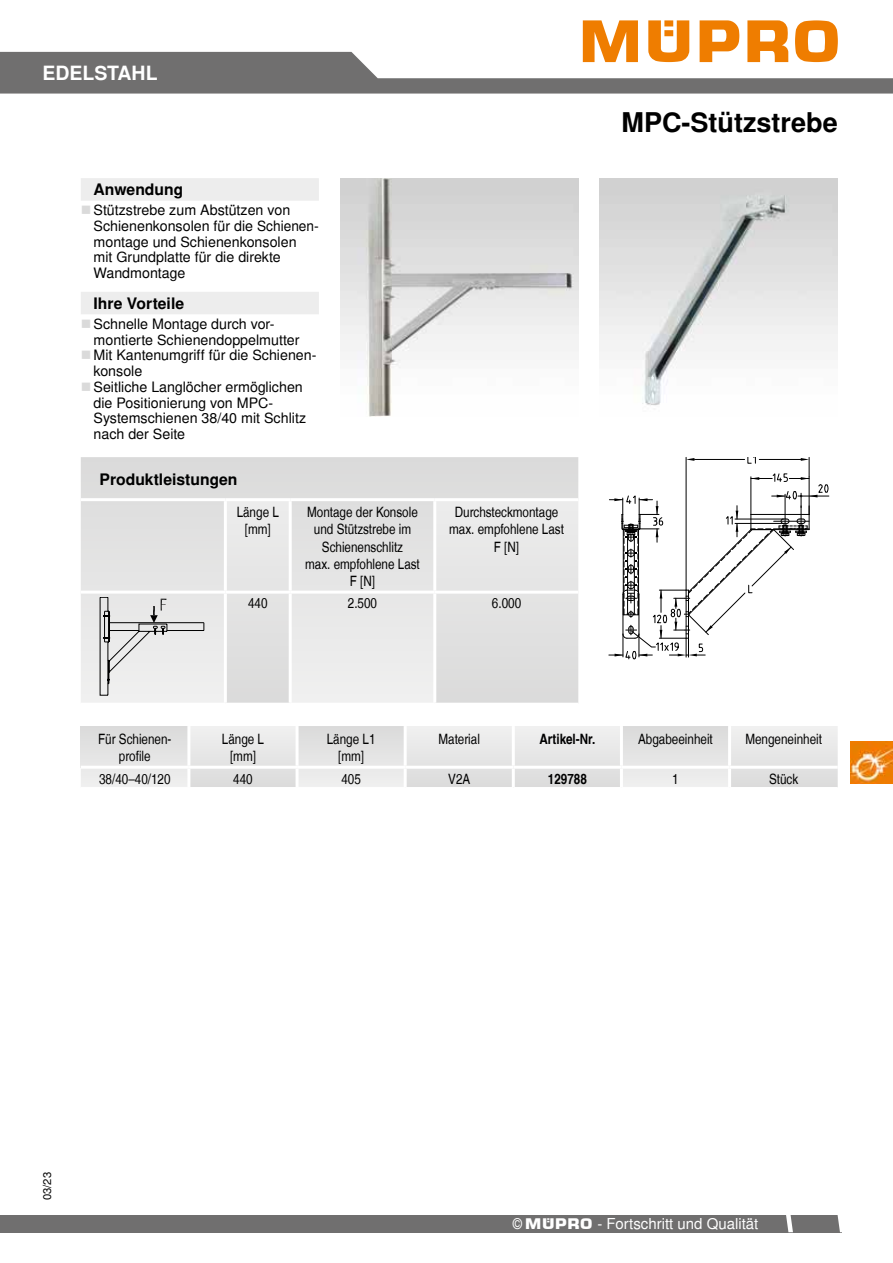
<style>
.page{position:relative;width:893px;height:1263px;background:#fff}
.page>*{position:absolute;margin:0;border:0;box-sizing:border-box;transform-origin:0 0}
.t1{font:700 27px "MUEPRO";color:#000}
.t2{font:700 19.5px "MUEPRO";color:#fff}
.t3{font:700 15.75px "MUEPRO";color:#000}
.t4{font:15px "MUEPRO";color:#fff}
.t5{font:14.25px/15.8px "MUEPRO";color:#000}
.t6{font:condensed 14.25px/17.1px "MUEPRO";color:#000;text-align:center}
.t7{font:700 condensed 14.25px "MUEPRO";color:#000}
.t8{font:11.25px "MUEPRO";color:#000}
.s1{font-stretch:condensed}
.s2{font-family:"MPR"}
</style>
<div class="page">
<img style="left:850px;top:741px;width:43px;height:43px">
<img style="left:600px;top:179px;width:238px;height:227px">
<img style="left:340px;top:179px;width:238px;height:238px">
<svg style="left:609px;top:457px;width:220px;height:203px"></svg>
<div style="left:81px;top:457px;width:497px;height:41px;background:#dcdcdc"></div>
<svg style="left:436px;top:501px;width:142px;height:202px;background:#e3e3e3"></svg>
<svg style="left:81px;top:501px;width:352px;height:202px;background:#e5e5e5"></svg>
<hr style="left:224px;top:501px;width:3px;height:90px;background:#fff">
<hr style="left:289px;top:501px;width:3px;height:90px;background:#fff">
<hr style="left:224px;top:594px;width:3px;height:109px;background:#fff">
<hr style="left:289px;top:594px;width:3px;height:109px;background:#fff">
<hr style="left:81px;top:591px;width:144px;height:3px;background:#fff">
<hr style="left:225px;top:591px;width:65px;height:3px;background:#fff">
<hr style="left:290px;top:591px;width:145px;height:3px;background:#fff">
<hr style="left:435px;top:591px;width:143px;height:3px;background:#fff">
<svg style="left:100px;top:597px;width:104px;height:98px;background:#d9d9d9"></svg>
<div style="left:81px;top:178px;width:238px;height:23px;background:#ededed"></div>
<div style="left:81px;top:292px;width:238px;height:22px;background:#ededed"></div>
<svg style="left:81px;top:726px;width:757px;height:61px;background:#e5e5e5"></svg>
<hr style="left:187px;top:726px;width:3px;height:40px;background:#fff">
<hr style="left:296px;top:726px;width:3px;height:40px;background:#fff">
<hr style="left:404px;top:726px;width:3px;height:40px;background:#fff">
<hr style="left:512px;top:726px;width:3px;height:40px;background:#fff">
<hr style="left:620px;top:726px;width:3px;height:40px;background:#fff">
<hr style="left:728px;top:726px;width:3px;height:40px;background:#fff">
<hr style="left:187px;top:769px;width:3px;height:18px;background:#fff">
<hr style="left:296px;top:769px;width:3px;height:18px;background:#fff">
<hr style="left:404px;top:769px;width:3px;height:18px;background:#fff">
<hr style="left:512px;top:769px;width:3px;height:18px;background:#fff">
<hr style="left:620px;top:769px;width:3px;height:18px;background:#fff">
<hr style="left:728px;top:769px;width:3px;height:18px;background:#fff">
<hr style="left:81px;top:766px;width:108px;height:3px;background:#fff">
<hr style="left:189px;top:766px;width:108px;height:3px;background:#fff">
<hr style="left:297px;top:766px;width:108px;height:3px;background:#fff">
<hr style="left:405px;top:766px;width:108px;height:3px;background:#fff">
<hr style="left:513px;top:766px;width:108px;height:3px;background:#fff">
<hr style="left:621px;top:766px;width:109px;height:3px;background:#fff">
<hr style="left:730px;top:766px;width:108px;height:3px;background:#fff">
<svg style="left:0;top:20px;width:893px;height:74px"></svg>
<div style="left:0;top:1215px;width:841px;height:17px;background:#706f6f"></div>
<svg style="left:838px;top:1215px;width:3px;height:17px"></svg>
<svg style="left:786px;top:1215px;width:7px;height:17px"></svg>
<h2 class="t2" style="left:43px;top:62px;width:117px">EDELSTAHL</h2>
<p class="t3" style="left:94px;top:180px;width:91px">Anwendung</p>
<p class="t5" style="left:94px;top:203px;width:227px">Stützstrebe zum Abstützen von<br>Schienenkonsolen für die Schienen&shy;montage und Schienenkonsolen mit Grundplatte für die direkte<br>Wandmontage</p>
<p class="t3" style="left:94px;top:294px;width:92px">Ihre Vorteile</p>
<p class="t5" style="left:94px;top:316px;width:225px">Schnelle Montage durch vor&shy;montierte Schienendoppelmutter<br>Mit Kantenumgriff für die Schienen&shy;konsole<br>Seitliche Langlöcher ermöglichen die Positionierung von MPC-<br>Systemschienen 38/40 mit Schlitz nach der Seite</p>
<p class="t3" style="left:99px;top:469px;width:140px">Produktleistungen</p>
<p class="t6" style="left:237px;top:504px;width:44px">Länge L [mm]</p>
<p class="t6" style="left:305px;top:504px;width:116px">Montage der Konsole und Stützstrebe im<br>Schienenschlitz<br>max. empfohlene Last<br>F [N]</p>
<p class="t6" style="left:449px;top:504px;width:116px">Durchsteckmontage max. empfohlene Last<br>F [N]</p>
<p class="t6" style="left:248px;top:595px;width:21px">440</p>
<p class="t6" style="left:348px;top:595px;width:31px">2.500</p>
<p class="t6" style="left:492px;top:595px;width:31px">6.000</p>
<h1 class="t1" style="left:622px;top:106px;width:218px">MPC-Stützstrebe</h1>
<p class="t6" style="left:98px;top:730px;width:75px">Für Schienen&shy;profile</p>
<p class="t6" style="left:222px;top:730px;width:44px">Länge L [mm]</p>
<p class="t6" style="left:327px;top:730px;width:50px">Länge L1 [mm]</p>
<p class="t6" style="left:439px;top:730px;width:43px">Material</p>
<p class="t7" style="left:539px;top:730px;width:57px">Artikel-Nr.</p>
<p class="t6" style="left:638px;top:730px;width:76px">Abgabeeinheit</p>
<p class="t6" style="left:745px;top:730px;width:78px">Mengeneinheit</p>
<p class="t6" style="left:99px;top:770px;width:73px">38/40‒40/120</p>
<p class="t6" style="left:233px;top:770px;width:21px">440</p>
<p class="t6" style="left:341px;top:770px;width:21px">405</p>
<p class="t6" style="left:448px;top:770px;width:24px">V2A</p>
<p class="t7" style="left:548px;top:770px;width:40px">129788</p>
<p class="t6" style="left:672px;top:770px;width:8px">1</p>
<p class="t6" style="left:769px;top:770px;width:31px">Stück</p>
<p class="t8" style="left:41px;top:1200px;width:30px;rotate:-90deg">03/23</p>
<p class="t4" style="left:512px;top:1215px;width:248px"><span class="s1">©</span> <span class="s2">Müpro</span> - Fortschritt und Qualität</p>
</div>
